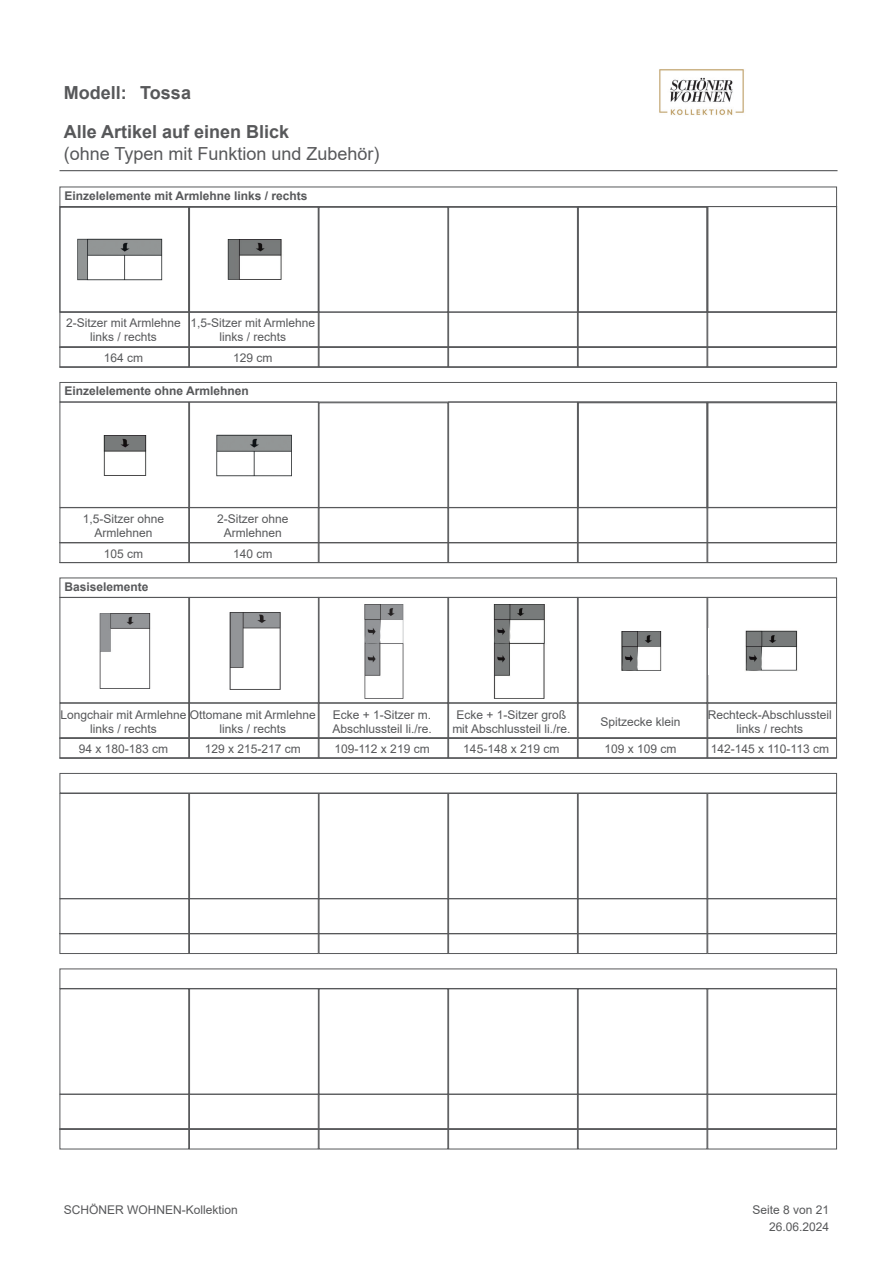
<style>
.page{position:relative;width:893px;height:1263px;background:#fff}
.page>*{position:absolute;margin:0;border:0;box-sizing:border-box;transform-origin:0 0}
.t1{font:700 18px "Arial";color:#57585a}
.t2{font:18px "Arial";color:#57585a}
.t3{font:12px/14.4px "Arial";color:#57585a;text-align:center}
.t4{font:700 12px "Arial";color:#57585a}
</style>
<div class="page">
<div style="left:448px;top:312px;width:130px;height:55px;border:1px solid #57585a"></div>
<hr style="left:60px;top:170px;width:777px;height:1px;background:#57585a">
<div style="left:60px;top:312px;width:129px;height:55px;border:1px solid #57585a"></div>
<hr style="left:60px;top:347px;width:776px;height:1px;background:#57585a">
<hr style="left:60px;top:367px;width:776px;height:1px;background:#57585a">
<div style="left:319px;top:312px;width:129px;height:55px;border:1px solid #57585a"></div>
<div style="left:578px;top:312px;width:129px;height:55px;border:1px solid #57585a"></div>
<div style="left:707px;top:312px;width:130px;height:55px;border:1px solid #57585a"></div>
<div style="left:189px;top:206px;width:130px;height:106px;border:1px solid #57585a"></div>
<div style="left:319px;top:207px;width:129px;height:105px;border:1px solid #57585a"></div>
<div style="left:448px;top:207px;width:130px;height:105px;border:1px solid #57585a"></div>
<div style="left:578px;top:206px;width:129px;height:106px;border:1px solid #57585a"></div>
<div style="left:60px;top:206px;width:129px;height:106px;border:1px solid #57585a"></div>
<div style="left:189px;top:312px;width:130px;height:55px;border:1px solid #57585a"></div>
<div style="left:707px;top:206px;width:130px;height:106px;border:1px solid #57585a"></div>
<div style="left:60px;top:187px;width:777px;height:20px;border:1px solid #57585a"></div>
<div style="left:448px;top:507px;width:130px;height:56px;border:1px solid #57585a"></div>
<hr style="left:60px;top:542px;width:776px;height:1px;background:#57585a">
<hr style="left:60px;top:562px;width:776px;height:1px;background:#57585a">
<div style="left:319px;top:507px;width:129px;height:56px;border:1px solid #57585a"></div>
<div style="left:578px;top:507px;width:129px;height:56px;border:1px solid #57585a"></div>
<div style="left:707px;top:507px;width:130px;height:56px;border:1px solid #57585a"></div>
<div style="left:189px;top:402px;width:130px;height:106px;border:1px solid #57585a"></div>
<div style="left:319px;top:402px;width:129px;height:106px;border:1px solid #57585a"></div>
<div style="left:448px;top:402px;width:130px;height:106px;border:1px solid #57585a"></div>
<div style="left:578px;top:402px;width:129px;height:106px;border:1px solid #57585a"></div>
<div style="left:60px;top:402px;width:129px;height:106px;border:1px solid #57585a"></div>
<div style="left:189px;top:507px;width:130px;height:56px;border:1px solid #57585a"></div>
<div style="left:707px;top:402px;width:130px;height:106px;border:1px solid #57585a"></div>
<div style="left:60px;top:382px;width:777px;height:20px;border:1px solid #57585a"></div>
<div style="left:448px;top:703px;width:130px;height:55px;border:1px solid #57585a"></div>
<div style="left:60px;top:703px;width:129px;height:55px;border:1px solid #57585a"></div>
<hr style="left:60px;top:738px;width:776px;height:1px;background:#57585a">
<hr style="left:60px;top:758px;width:776px;height:1px;background:#57585a">
<div style="left:319px;top:703px;width:129px;height:55px;border:1px solid #57585a"></div>
<div style="left:578px;top:703px;width:129px;height:55px;border:1px solid #57585a"></div>
<div style="left:707px;top:703px;width:130px;height:55px;border:1px solid #57585a"></div>
<div style="left:189px;top:597px;width:130px;height:106px;border:1px solid #57585a"></div>
<div style="left:578px;top:597px;width:129px;height:106px;border:1px solid #57585a"></div>
<div style="left:707px;top:597px;width:130px;height:106px;border:1px solid #57585a"></div>
<div style="left:60px;top:597px;width:129px;height:106px;border:1px solid #57585a"></div>
<div style="left:319px;top:597px;width:129px;height:106px;border:1px solid #57585a"></div>
<div style="left:448px;top:597px;width:130px;height:106px;border:1px solid #57585a"></div>
<div style="left:189px;top:703px;width:130px;height:55px;border:1px solid #57585a"></div>
<div style="left:60px;top:578px;width:777px;height:20px;border:1px solid #57585a"></div>
<div style="left:448px;top:898px;width:130px;height:56px;border:1px solid #57585a"></div>
<div style="left:60px;top:898px;width:129px;height:56px;border:1px solid #57585a"></div>
<hr style="left:60px;top:933px;width:776px;height:1px;background:#57585a">
<div style="left:319px;top:898px;width:129px;height:56px;border:1px solid #57585a"></div>
<div style="left:578px;top:898px;width:129px;height:56px;border:1px solid #57585a"></div>
<div style="left:707px;top:898px;width:130px;height:56px;border:1px solid #57585a"></div>
<div style="left:189px;top:793px;width:130px;height:106px;border:1px solid #57585a"></div>
<div style="left:578px;top:793px;width:129px;height:106px;border:1px solid #57585a"></div>
<div style="left:707px;top:793px;width:130px;height:106px;border:1px solid #57585a"></div>
<div style="left:60px;top:793px;width:129px;height:106px;border:1px solid #57585a"></div>
<div style="left:319px;top:793px;width:129px;height:106px;border:1px solid #57585a"></div>
<div style="left:448px;top:793px;width:130px;height:106px;border:1px solid #57585a"></div>
<div style="left:189px;top:898px;width:130px;height:56px;border:1px solid #57585a"></div>
<div style="left:60px;top:773px;width:777px;height:20px;border:1px solid #57585a"></div>
<div style="left:448px;top:1094px;width:130px;height:55px;border:1px solid #57585a"></div>
<hr style="left:60px;top:1129px;width:776px;height:1px;background:#57585a">
<div style="left:707px;top:1094px;width:130px;height:55px;border:1px solid #57585a"></div>
<div style="left:189px;top:988px;width:130px;height:107px;border:1px solid #57585a"></div>
<div style="left:578px;top:988px;width:129px;height:107px;border:1px solid #57585a"></div>
<div style="left:707px;top:988px;width:130px;height:107px;border:1px solid #57585a"></div>
<div style="left:60px;top:988px;width:129px;height:107px;border:1px solid #57585a"></div>
<div style="left:319px;top:988px;width:129px;height:107px;border:1px solid #57585a"></div>
<div style="left:448px;top:988px;width:130px;height:107px;border:1px solid #57585a"></div>
<div style="left:189px;top:1094px;width:130px;height:55px;border:1px solid #57585a"></div>
<div style="left:60px;top:968px;width:777px;height:21px;border:1px solid #57585a"></div>
<img style="left:77px;top:238px;width:86px;height:43px">
<img style="left:227px;top:240px;width:55px;height:39px">
<img style="left:103px;top:436px;width:44px;height:39px">
<img style="left:216px;top:434px;width:76px;height:43px">
<img style="left:99px;top:614px;width:52px;height:75px">
<img style="left:229px;top:613px;width:52px;height:76px">
<img style="left:364px;top:604px;width:40px;height:94px">
<img style="left:493px;top:604px;width:52px;height:94px">
<img style="left:579px;top:631px;width:83px;height:40px">
<img style="left:745px;top:630px;width:53px;height:41px">
<img style="left:659px;top:69px;width:85px;height:46px">
<h1 class="t1" style="left:64px;top:80px;width:64px">Modell:</h1>
<h1 class="t1" style="left:140px;top:80px;width:52px">Tossa</h1>
<h1 class="t1" style="left:64px;top:119px;width:227px">Alle Artikel auf einen Blick</h1>
<h1 class="t2" style="left:64px;top:141px;width:317px">(ohne Typen mit Funktion und Zubehör)</h1>
<p class="t4" style="left:65px;top:187px;width:244px">Einzelelemente mit Armlehne links / rechts</p>
<p class="t3" style="left:190px;top:316px;width:126px">1,5-Sitzer mit Armlehne links / rechts</p>
<p class="t3" style="left:233px;top:350px;width:41px">129 cm</p>
<p class="t4" style="left:65px;top:383px;width:186px">Einzelelemente ohne Armlehnen</p>
<p class="t3" style="left:66px;top:316px;width:116px">2-Sitzer mit Armlehne links / rechts</p>
<p class="t3" style="left:104px;top:350px;width:41px">164 cm</p>
<p class="t3" style="left:83px;top:512px;width:83px">1,5-Sitzer ohne<br>Armlehnen</p>
<p class="t3" style="left:104px;top:546px;width:41px">105 cm</p>
<p class="t4" style="left:65px;top:578px;width:86px">Basiselemente</p>
<p class="t3" style="left:217px;top:512px;width:73px">2-Sitzer ohne<br>Armlehnen</p>
<p class="t3" style="left:233px;top:546px;width:41px">140 cm</p>
<p class="t3" style="left:90px;top:707px;width:227px;text-align:left;text-indent:-30px">Longchair mit Armlehne Ottomane mit Armlehne links / rechts</p>
<p class="t3" style="left:79px;top:742px;width:91px">94 x 180-183 cm</p>
<p class="t3" style="left:205px;top:719px;width:98px;line-height:20.2px">links / rechts<br>129 x 215-217 cm</p>
<p class="t3" style="left:332px;top:707px;width:101px;text-align:left">Ecke + 1-Sitzer m.<br>Abschlussteil li./re.</p>
<p class="t3" style="left:334px;top:742px;width:97px">109-112 x 219 cm</p>
<p class="t3" style="left:452px;top:707px;width:120px">Ecke + 1-Sitzer groß mit Abschlussteil li./re.</p>
<p class="t3" style="left:463px;top:742px;width:98px">145-148 x 219 cm</p>
<p class="t3" style="left:601px;top:714px;width:82px">Spitzecke klein</p>
<p class="t3" style="left:605px;top:742px;width:74px">109 x 109 cm</p>
<p class="t3" style="left:708px;top:707px;width:126px">Rechteck-Abschlussteil links / rechts</p>
<p class="t3" style="left:711px;top:742px;width:120px">142-145 x 110-113 cm</p>
<p class="t3" style="left:64px;top:1203px;width:176px">SCHÖNER WOHNEN-Kollektion</p>
<p class="t3" style="left:752px;top:1201px;width:78px;line-height:17px;text-align:right">Seite 8 von 21<br>26.06.2024</p>
</div>
